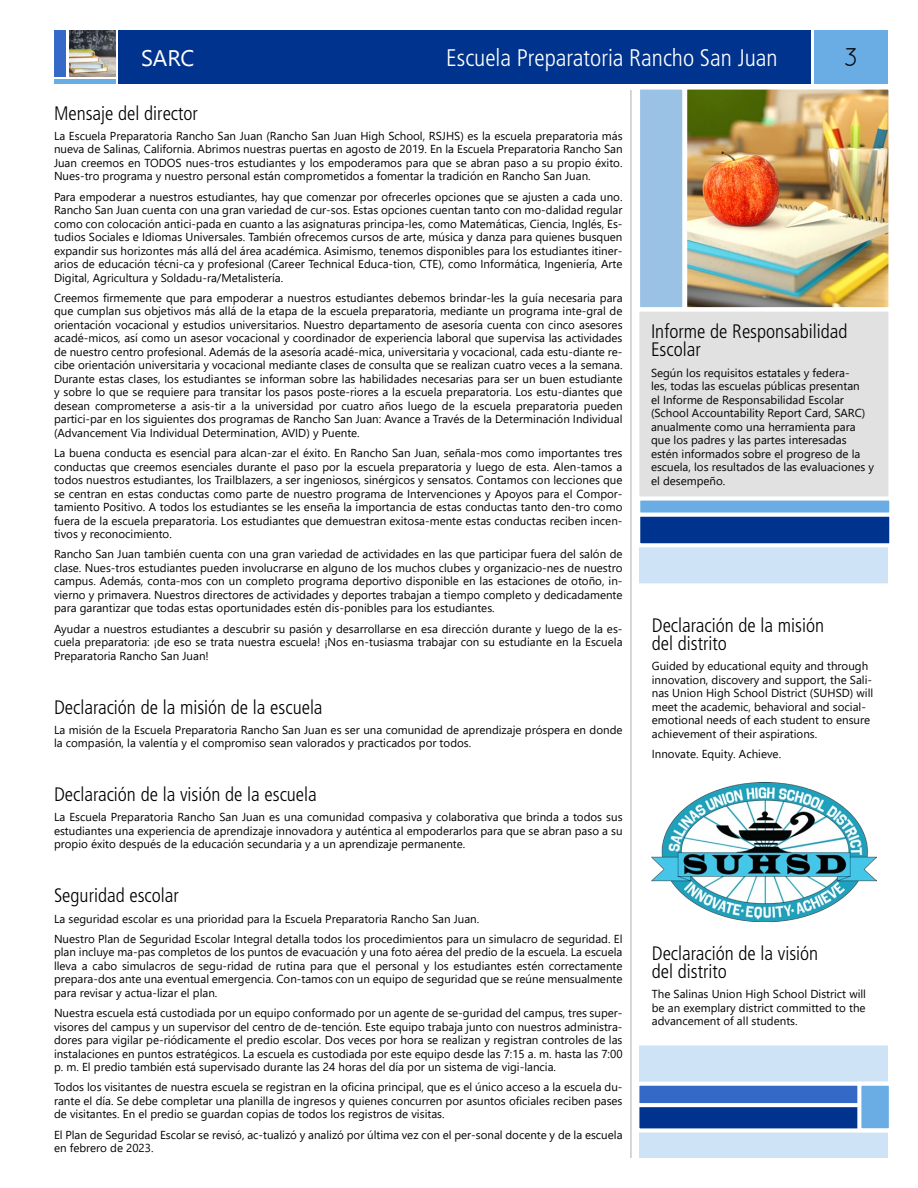
<style>
.page{position:relative;width:918px;height:1188px;background:#fff}
.page>*{position:absolute;margin:0;border:0;box-sizing:border-box;transform-origin:0 0}
.t1{font:25.5px "Quicksand";color:#010101}
.t2{font:300 condensed 24px "Frutiger LT Std";color:#fff}
.t3{font:300 condensed 19.5px/18px "Frutiger LT Std";color:#010101}
.t4{font:11.55px/13.5px "Segoe UI";color:#010101;text-align:justify}
</style>
<div class="page">
<div style="left:815px;top:30px;width:73px;height:54px;background:#6aade4"></div>
<div style="left:639px;top:90px;width:249px;height:1068px;background:#cee4f6"></div>
<hr style="left:630px;top:90px;width:2px;height:1068px;background:#c8c8c8">
<div style="left:118px;top:30px;width:694px;height:54px;background:#00338d"></div>
<img style="left:69px;top:30px;width:47px;height:46px">
<div style="left:54px;top:30px;width:12px;height:46px;background:#3469c8"></div>
<hr style="left:54px;top:80px;width:62px;height:4px;background:#6aade4">
<div style="left:639px;top:313px;width:250px;height:183px;background:#e1e1e1"></div>
<svg style="left:639px;top:89px;width:42px;height:224px"></svg>
<img style="left:681px;top:83px;width:208px;height:230px">
<div style="left:635px;top:1097px;width:258px;height:35px;background:#00338d;border:4px solid #fff"></div>
<div style="left:635px;top:1082px;width:258px;height:25px;background:#3469c8;border:4px solid #fff"></div>
<svg style="left:862px;top:1087px;width:26px;height:40px"></svg>
<div style="left:857px;top:1082px;width:36px;height:50px;border:4px solid #fff"></div>
<div style="left:636px;top:512px;width:257px;height:35px;background:#00338d;border:4px solid #fff"></div>
<div style="left:636px;top:496px;width:257px;height:21px;background:#6aade4;border:4px solid #fff"></div>
<div style="left:639px;top:583px;width:249px;height:463px;background:#fff"></div>
<img style="left:652px;top:782px;width:225px;height:140px">
<h2 class="t2" style="left:446px;top:44px;width:333px">Escuela Preparatoria Rancho San Juan</h2>
<h1 class="t1" style="left:844px;top:42px;width:17px">3</h1>
<h3 class="t3" style="left:54px;top:104px;width:146px">Mensaje del director</h3>
<p class="t4" style="left:54px;top:128px;width:570px">La Escuela Preparatoria Rancho San Juan (Rancho San Juan High School, RSJHS) es la escuela preparatoria más nueva de Salinas, California. Abrimos nuestras puertas en agosto de 2019. En la Escuela Preparatoria Rancho San Juan creemos en TODOS nues-tros estudiantes y los empoderamos para que se abran paso a su propio éxito.<br>Nues-tro programa y nuestro personal están comprometidos a fomentar la tradición en Rancho San Juan.</p>
<p class="t4" style="left:54px;top:189px;width:570px">Para empoderar a nuestros estudiantes, hay que comenzar por ofrecerles opciones que se ajusten a cada uno.<br>Rancho San Juan cuenta con una gran variedad de cur-sos. Estas opciones cuentan tanto con mo-dalidad regular como con colocación antici-pada en cuanto a las asignaturas principa-les, como Matemáticas, Ciencia, Inglés, Es&shy;tudios Sociales e Idiomas Universales. También ofrecemos cursos de arte, música y danza para quienes busquen expandir sus horizontes más allá del área académica. Asimismo, tenemos disponibles para los estudiantes itiner&shy;arios de educación técni-ca y profesional (Career Technical Educa-tion, CTE), como Informática, Ingeniería, Arte Digital, Agricultura y Soldadu-ra/Metalistería.</p>
<p class="t4" style="left:54px;top:290px;width:570px">Creemos firmemente que para empoderar a nuestros estudiantes debemos brindar-les la guía necesaria para que cumplan sus objetivos más allá de la etapa de la escuela preparatoria, mediante un programa inte-gral de orientación vocacional y estudios universitarios. Nuestro departamento de asesoría cuenta con cinco asesores acadé-micos, así como un asesor vocacional y coordinador de experiencia laboral que supervisa las actividades de nuestro centro profesional. Además de la asesoría acadé-mica, universitaria y vocacional, cada estu-diante re&shy;cibe orientación universitaria y vocacional mediante clases de consulta que se realizan cuatro veces a la semana.<br>Durante estas clases, los estudiantes se informan sobre las habilidades necesarias para ser un buen estudiante y sobre lo que se requiere para transitar los pasos poste-riores a la escuela preparatoria. Los estu-diantes que desean comprometerse a asis-tir a la universidad por cuatro años luego de la escuela preparatoria pueden partici-par en los siguientes dos programas de Rancho San Juan: Avance a Través de la Determinación Individual (Advancement Via Individual Determination, AVID) y Puente.</p>
<p class="t4" style="left:54px;top:445px;width:570px">La buena conducta es esencial para alcan-zar el éxito. En Rancho San Juan, señala-mos como importantes tres conductas que creemos esenciales durante el paso por la escuela preparatoria y luego de esta. Alen-tamos a todos nuestros estudiantes, los Trailblazers, a ser ingeniosos, sinérgicos y sensatos. Contamos con lecciones que se centran en estas conductas como parte de nuestro programa de Intervenciones y Apoyos para el Compor&shy;tamiento Positivo. A todos los estudiantes se les enseña la importancia de estas conductas tanto den-tro como fuera de la escuela preparatoria. Los estudiantes que demuestran exitosa-mente estas conductas reciben incen&shy;tivos y reconocimiento.</p>
<p class="t4" style="left:54px;top:546px;width:570px">Rancho San Juan también cuenta con una gran variedad de actividades en las que participar fuera del salón de clase. Nues-tros estudiantes pueden involucrarse en alguno de los muchos clubes y organizacio-nes de nuestro campus. Además, conta-mos con un completo programa deportivo disponible en las estaciones de otoño, in&shy;vierno y primavera. Nuestros directores de actividades y deportes trabajan a tiempo completo y dedicadamente para garantizar que todas estas oportunidades estén dis-ponibles para los estudiantes.</p>
<p class="t4" style="left:54px;top:621px;width:570px">Ayudar a nuestros estudiantes a descubrir su pasión y desarrollarse en esa dirección durante y luego de la es&shy;cuela preparatoria: ¡de eso se trata nuestra escuela! ¡Nos en-tusiasma trabajar con su estudiante en la Escuela Preparatoria Rancho San Juan!</p>
<h3 class="t3" style="left:54px;top:698px;width:270px">Declaración de la misión de la escuela</h3>
<p class="t4" style="left:54px;top:722px;width:570px">La misión de la Escuela Preparatoria Rancho San Juan es ser una comunidad de aprendizaje próspera en donde la compasión, la valentía y el compromiso sean valorados y practicados por todos.</p>
<h3 class="t3" style="left:54px;top:786px;width:264px">Declaración de la visión de la escuela</h3>
<p class="t4" style="left:54px;top:810px;width:570px">La Escuela Preparatoria Rancho San Juan es una comunidad compasiva y colaborativa que brinda a todos sus estudiantes una experiencia de aprendizaje innovadora y auténtica al empoderarlos para que se abran paso a su propio éxito después de la educación secundaria y a un aprendizaje permanente.</p>
<h3 class="t3" style="left:54px;top:887px;width:126px">Seguridad escolar</h3>
<p class="t4" style="left:54px;top:907px;width:570px;line-height:20.2px">La seguridad escolar es una prioridad para la Escuela Preparatoria Rancho San Juan.<br>Nuestro Plan de Seguridad Escolar Integral detalla todos los procedimientos para un simulacro de seguridad. El</p>
<p class="t4" style="left:54px;top:944px;width:570px">plan incluye ma-pas completos de los puntos de evacuación y una foto aérea del predio de la escuela. La escuela lleva a cabo simulacros de segu-ridad de rutina para que el personal y los estudiantes estén correctamente prepara-dos ante una eventual emergencia. Con-tamos con un equipo de seguridad que se reúne mensualmente para revisar y actua-lizar el plan.</p>
<p class="t4" style="left:54px;top:1005px;width:570px">Nuestra escuela está custodiada por un equipo conformado por un agente de se-guridad del campus, tres super&shy;visores del campus y un supervisor del centro de de-tención. Este equipo trabaja junto con nuestros administra&shy;dores para vigilar pe-riódicamente el predio escolar. Dos veces por hora se realizan y registran controles de las instalaciones en puntos estratégicos. La escuela es custodiada por este equipo desde las 7:15 a. m. hasta las 7:00 p. m. El predio también está supervisado durante las 24 horas del día por un sistema de vigi-lancia.</p>
<p class="t4" style="left:54px;top:1079px;width:570px">Todos los visitantes de nuestra escuela se registran en la oficina principal, que es el único acceso a la escuela du&shy;rante el día. Se debe completar una planilla de ingresos y quienes concurren por asuntos oficiales reciben pases de visitantes. En el predio se guardan copias de todos los registros de visitas.</p>
<p class="t4" style="left:54px;top:1127px;width:570px">El Plan de Seguridad Escolar se revisó, ac-tualizó y analizó por última vez con el per-sonal docente y de la escuela en febrero de 2023.</p>
<h3 class="t3" style="left:651px;top:323px;width:198px">Informe de Responsabilidad<br>Escolar</h3>
<p class="t4" style="left:651px;top:365px;width:225px;text-align:left">Según los requisitos estatales y federa-<br>les, todas las escuelas públicas presentan<br>el Informe de Responsabilidad Escolar (School Accountability Report Card, SARC) anualmente como una herramienta para que los padres y las partes interesadas estén informados sobre el progreso de la escuela, los resultados de las evaluaciones y el desempeño.</p>
<h3 class="t3" style="left:652px;top:617px;width:174px">Declaración de la misión del distrito</h3>
<p class="t4" style="left:652px;top:658px;width:223px;text-align:left">Guided by educational equity and through innovation, discovery and support, the Sali&shy;nas Union High School District (SUHSD) will meet the academic, behavioral and social&shy;emotional needs of each student to ensure achievement of their aspirations.</p>
<p class="t4" style="left:652px;top:746px;width:131px">Innovate. Equity. Achieve.</p>
<h3 class="t3" style="left:652px;top:945px;width:168px">Declaración de la visión del distrito</h3>
<p class="t4" style="left:652px;top:987px;width:216px">The Salinas Union High School District will be an exemplary district committed to the advancement of all students.</p>
</div>
